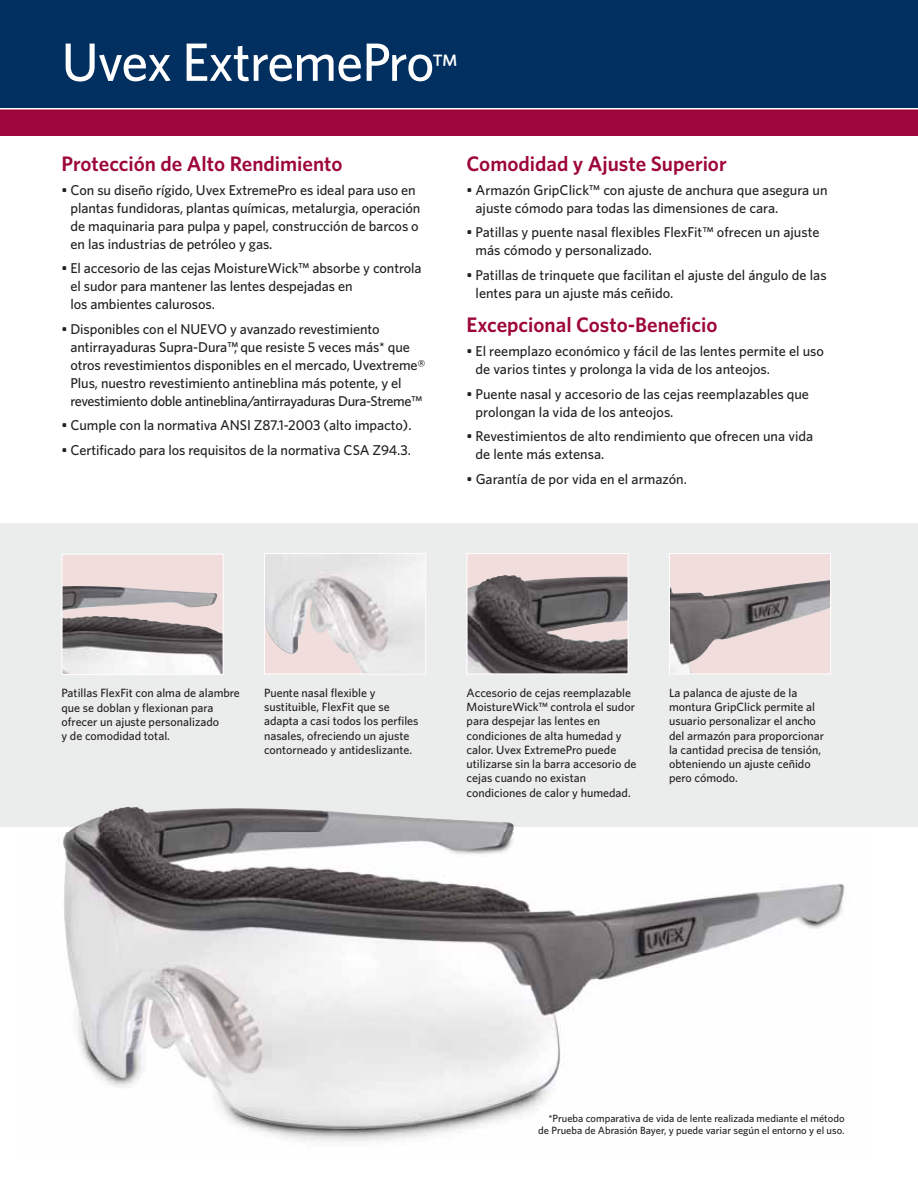
<style>
.page{position:relative;width:918px;height:1188px;background:#fff}
.page>*{position:absolute;margin:0;border:0;box-sizing:border-box;transform-origin:0 0}
.t1{font:500 54px "Whitney";letter-spacing:-.02em;color:#fff}
.t2{font:600 21px "Whitney";color:#9d053b}
.t3{font:500 14.25px/18px "Whitney";letter-spacing:-.005em;color:#231f20}
.t4{font:500 12px/14.2px "Whitney";color:#231f20}
.t5{font:500 10.5px/12px "Whitney";color:#231f20;text-align:right}
.s1{font-size:32.4px}
</style>
<div class="page">
<div style="left:0;top:523px;width:918px;height:304px;background:#ebecec"></div>
<img style="left:68px;top:806px;width:446px;height:26px">
<div style="left:0;top:110px;width:918px;height:26px;background:#9d053b"></div>
<div style="left:0;top:0;width:918px;height:108px;background:#002f60"></div>
<div style="left:62px;top:555px;width:161px;height:119px;background:#f0dddc"></div>
<img style="left:64px;top:586px;width:158px;height:87px">
<div style="left:62px;top:554px;width:162px;height:121px;border:1px solid #fff"></div>
<img style="left:266px;top:555px;width:158px;height:117px">
<div style="left:264px;top:553px;width:162px;height:121px;border:1px solid #fff"></div>
<div style="left:467px;top:554px;width:161px;height:120px;background:#f0dddc"></div>
<img style="left:469px;top:575px;width:158px;height:97px">
<div style="left:467px;top:553px;width:162px;height:121px;border:1px solid #fff"></div>
<div style="left:670px;top:554px;width:160px;height:120px;background:#f0dddc"></div>
<img style="left:671px;top:580px;width:158px;height:92px">
<div style="left:669px;top:553px;width:162px;height:121px;border:1px solid #fff"></div>
<img style="left:63px;top:832px;width:782px;height:310px">
<h1 class="t1" style="left:62px;top:42px;width:398px">Uvex ExtremePro<span class="s1">™</span></h1>
<h2 class="t2" style="left:62px;top:151px;width:283px">Protección de Alto Rendimiento</h2>
<p class="t3" style="left:71px;top:182px;width:351px;text-indent:-9px">• Con su diseño rígido, Uvex ExtremePro es ideal para uso en plantas fundidoras, plantas químicas, metalurgia, operación de maquinaria para pulpa y papel, construcción de barcos o en las industrias de petróleo y gas.</p>
<p class="t3" style="left:70px;top:261px;width:353px;text-indent:-9px">• El accesorio de las cejas MoistureWick™ absorbe y controla el sudor para mantener las lentes despejadas en<br>los ambientes calurosos.</p>
<p class="t3" style="left:70px;top:321px;width:357px;text-indent:-9px">• Disponibles con el NUEVO y avanzado revestimiento antirrayaduras Supra-Dura™, que resiste 5 veces más* que otros revestimientos disponibles en el mercado, Uvextreme® Plus, nuestro revestimiento antineblina más potente, y el revestimiento doble antineblina/antirrayaduras Dura-Streme™</p>
<p class="t3" style="left:62px;top:418px;width:352px">• Cumple con la normativa ANSI Z87.1-2003 (alto impacto).</p>
<p class="t3" style="left:62px;top:442px;width:351px">• Certificado para los requisitos de la normativa CSA Z94.3.</p>
<h2 class="t2" style="left:467px;top:151px;width:262px">Comodidad y Ajuste Superior</h2>
<p class="t3" style="left:476px;top:182px;width:354px;text-indent:-9px">• Armazón GripClick™ con ajuste de anchura que asegura un ajuste cómodo para todas las dimensiones de cara.</p>
<p class="t3" style="left:476px;top:225px;width:346px;text-indent:-9px">• Patillas y puente nasal flexibles FlexFit™ ofrecen un ajuste más cómodo y personalizado.</p>
<p class="t3" style="left:476px;top:267px;width:353px;text-indent:-9px">• Patillas de trinquete que facilitan el ajuste del ángulo de las lentes para un ajuste más ceñido.</p>
<h2 class="t2" style="left:467px;top:312px;width:253px">Excepcional Costo-Beneficio</h2>
<p class="t3" style="left:476px;top:344px;width:350px;text-indent:-9px">• El reemplazo económico y fácil de las lentes permite el uso de varios tintes y prolonga la vida de los anteojos.</p>
<p class="t3" style="left:476px;top:386px;width:335px;text-indent:-9px">• Puente nasal y accesorio de las cejas reemplazables que prolongan la vida de los anteojos.</p>
<p class="t3" style="left:476px;top:429px;width:339px;text-indent:-9px">• Revestimientos de alto rendimiento que ofrecen una vida de lente más extensa.</p>
<p class="t3" style="left:467px;top:471px;width:222px">• Garantía de por vida en el armazón.</p>
<p class="t4" style="left:62px;top:687px;width:180px">Patillas FlexFit con alma de alambre que se doblan y flexionan para ofrecer un ajuste personalizado<br>y de comodidad total.</p>
<p class="t4" style="left:264px;top:686px;width:156px">Puente nasal flexible y sustituible, FlexFit que se adapta a casi todos los perfiles nasales, ofreciendo un ajuste contorneado y antideslizante.</p>
<p class="t4" style="left:467px;top:686px;width:172px">Accesorio de cejas reemplazable<br>MoistureWick™ controla el sudor para despejar las lentes en condiciones de alta humedad y calor. Uvex ExtremePro puede utilizarse sin la barra accesorio de cejas cuando no existan condiciones de calor y humedad.</p>
<p class="t4" style="left:669px;top:686px;width:156px">La palanca de ajuste de la montura GripClick permite al usuario personalizar el ancho del armazón para proporcionar la cantidad precisa de tensión, obteniendo un ajuste ceñido pero cómodo.</p>
<p class="t5" style="left:538px;top:1113px;width:308px">*Prueba comparativa de vida de lente realizada mediante el método de Prueba de Abrasión Bayer, y puede variar según el entorno y el uso.</p>
</div>
